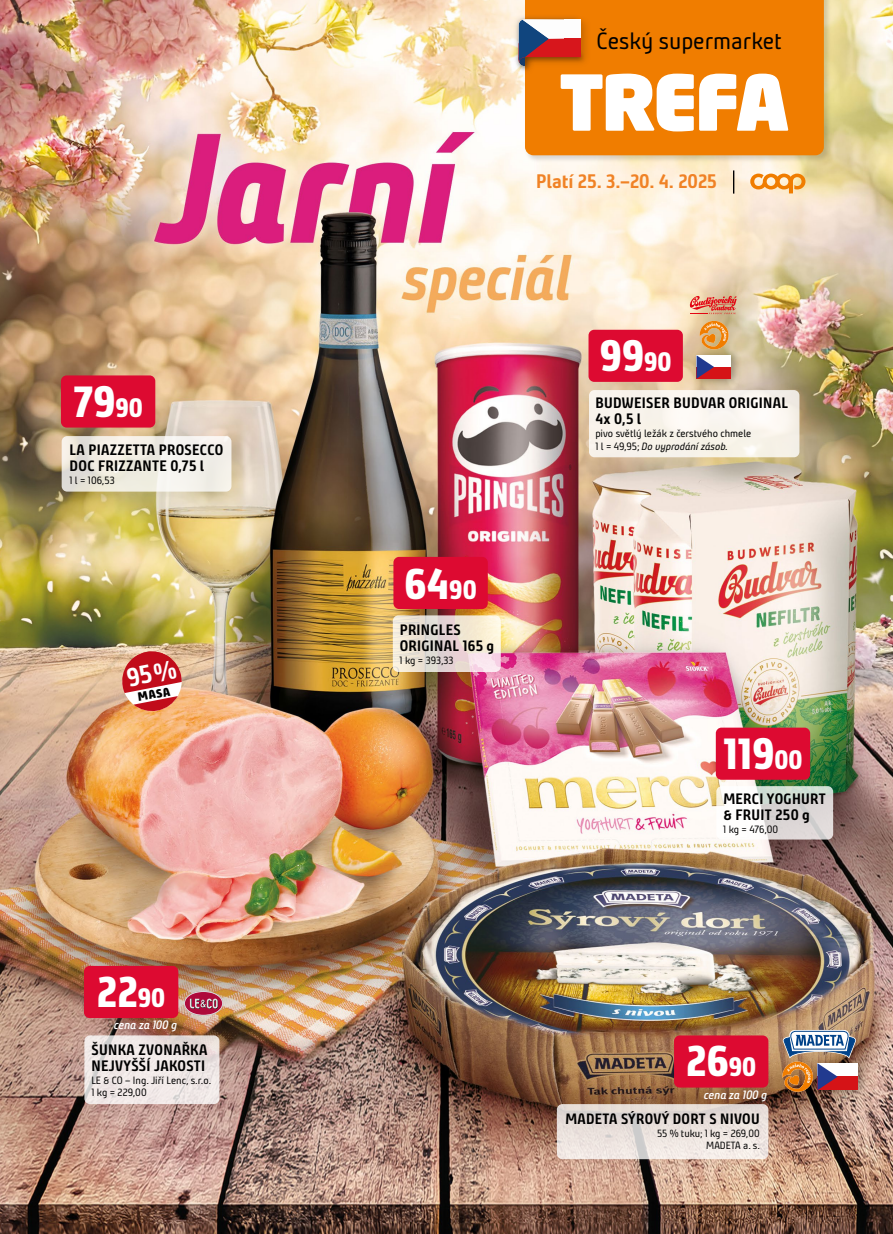
<style>
.page{position:relative;width:893px;height:1234px;background:#fff}
.page>*{position:absolute;margin:0;border:0;box-sizing:border-box;transform-origin:0 0}
.t1{font:800 43.35px "Bunday Clean";color:#fff}
.t2{font:23.55px "Bunday Clean";color:#000}
.t3{font:700 19.5px "Bunday Clean";letter-spacing:-.005em;color:#f08225}
.t4{font:700 15px/16.5px "Bunday Clean";letter-spacing:.02em;color:#000}
.t5{font:700 14.85px "Bunday Clean";letter-spacing:.02em;color:#000}
.t6{font:italic 600 12px "Bunday Clean";letter-spacing:-.01em;color:#fff}
.t7{font:800 12px "Bunday Clean";color:#000}
.t8{font:10.5px/12.6px "Bunday Clean";color:#000}
.t9{font:italic 10.5px "Bunday Clean Regular Up";color:#000}
.t10{font:10.35px/12.5px "Bunday Clean";color:#000;text-align:right}
.s1{font-size:26.25px}
.s2{font-family:"Bunday Clean";font-style:normal}
</style>
<div class="page">
<img style="left:0;top:0;width:893px;height:1233px">
<svg style="left:733px;top:170px;width:1px;height:23px"></svg>
<svg style="left:750px;top:173px;width:55px;height:20px"></svg>
<div style="left:523px;top:0;width:308px;height:163px;background:#000;opacity:.15"></div>
<div style="left:525px;top:0;width:299px;height:155px;background:#f07d00"></div>
<svg style="left:561px;top:74px;width:227px;height:57px"></svg>
<div style="left:513px;top:14px;width:79px;height:63px;background:#000;opacity:.18"></div>
<div style="left:512px;top:13px;width:74px;height:60px;background:#474746;opacity:.26"></div>
<div style="left:513px;top:45px;width:22px;height:27px;background:#000;opacity:.29"></div>
<svg style="left:518px;top:19px;width:63px;height:47px"></svg>
<div style="left:564px;top:19px;width:17px;height:21px;background:#fdfdfd"></div>
<div style="left:564px;top:39px;width:17px;height:18px;background:#d7161c"></div>
<div style="left:692px;top:349px;width:50px;height:38px;background:#000;opacity:.3"></div>
<svg style="left:689px;top:294px;width:48px;height:84px;background:#d49d7e"></svg>
<div style="left:589px;top:390px;width:210px;height:67px;background:#f8f3eb;border-radius:6px"></div>
<div style="left:588px;top:330px;width:95px;height:52px;background:#dd0a31;border-radius:6px"></div>
<div style="left:61px;top:375px;width:94px;height:52px;background:#dd0a31;border-radius:6px"></div>
<div style="left:62px;top:436px;width:169px;height:55px;background:linear-gradient(to right,#eae5db,#f6f4ef);border-radius:6px"></div>
<div style="left:84px;top:965px;width:94px;height:52px;background:#dd0a31;border-radius:6px"></div>
<svg style="left:184px;top:990px;width:39px;height:25px"></svg>
<svg style="left:84px;top:1035px;width:135px;height:68px;background:#ece4e2"></svg>
<div style="left:393px;top:556px;width:95px;height:53px;background:#dd0a31;border-radius:6px"></div>
<svg style="left:393px;top:615px;width:108px;height:56px;background:#ece0d6"></svg>
<div style="left:716px;top:727px;width:94px;height:52px;background:#dd0a31;border-radius:6px"></div>
<svg style="left:716px;top:786px;width:117px;height:53px"></svg>
<div style="left:674px;top:1035px;width:94px;height:52px;background:#dd0a31;border-radius:6px"></div>
<div style="left:812px;top:1054px;width:59px;height:46px;background:#000;opacity:.3"></div>
<div style="left:817px;top:1062px;width:41px;height:14px;background:#fff"></div>
<div style="left:817px;top:1076px;width:41px;height:13px;background:#d51317"></div>
<svg style="left:782px;top:1029px;width:74px;height:63px"></svg>
<svg style="left:557px;top:1103px;width:211px;height:55px;background:#e6ddd8"></svg>
<svg style="left:120px;top:648px;width:63px;height:65px"></svg>
<h1 class="t1" style="left:73px;top:377px;width:71px">79<span class="s1">90</span></h1>
<p class="t4" style="left:70px;top:441px;width:155px">LA PIAZZETTA PROSECCO<br>DOC FRIZZANTE 0,75 l</p>
<p class="t8" style="left:69px;top:473px;width:47px">1 l = 106,53</p>
<p class="t7" style="left:137px;top:690px;width:34px;rotate:-11deg">MASA</p>
<h1 class="t1" style="left:97px;top:966px;width:70px">22<span class="s1">90</span></h1>
<p class="t6" style="left:114px;top:1020px;width:65px">cena za 100 g</p>
<p class="t4" style="left:92px;top:1040px;width:117px">ŠUNKA ZVONAŘKA<br>NEJVYŠŠÍ JAKOSTI</p>
<p class="t8" style="left:91px;top:1073px;width:121px">LE &amp; CO – Ing. Jiří Lenc, s.r.o.<br>1 kg = 229,00</p>
<h2 class="t2" style="left:597px;top:26px;width:187px">Český supermarket</h2>
<h3 class="t3" style="left:536px;top:171px;width:182px">Platí 25. 3.–20. 4. 2025</h3>
<h1 class="t1" style="left:405px;top:558px;width:74px">64<span class="s1">90</span></h1>
<p class="t4" style="left:400px;top:621px;width:96px">PRINGLES<br>ORIGINAL 165 g</p>
<p class="t8" style="left:400px;top:653px;width:55px">1 kg = 393,33</p>
<h1 class="t1" style="left:600px;top:330px;width:73px">99<span class="s1">90</span></h1>
<p class="t4" style="left:595px;top:394px;width:194px">BUDWEISER BUDVAR ORIGINAL<br>4x 0,5 l</p>
<p class="t8" style="left:595px;top:427px;width:157px">pivo světlý ležák z čerstvého chmele</p>
<p class="t9" style="left:595px;top:442px;width:134px"><span class="s2">1 l = 49,95;</span> Do vyprodání zásob.</p>
<h1 class="t1" style="left:723px;top:729px;width:81px">119<span class="s1">00</span></h1>
<p class="t4" style="left:723px;top:790px;width:104px">MERCI YOGHURT &amp; FRUIT 250 g</p>
<p class="t8" style="left:723px;top:822px;width:57px">1 kg = 476,00</p>
<h1 class="t1" style="left:686px;top:1035px;width:71px">26<span class="s1">90</span></h1>
<p class="t6" style="left:704px;top:1090px;width:65px">cena za 100 g</p>
<p class="t5" style="left:565px;top:1111px;width:196px">MADETA SÝROVÝ DORT S NIVOU</p>
<p class="t10" style="left:657px;top:1126px;width:105px">55 % tuku; 1 kg = 269,00<br>MADETA a. s.</p>
</div>
